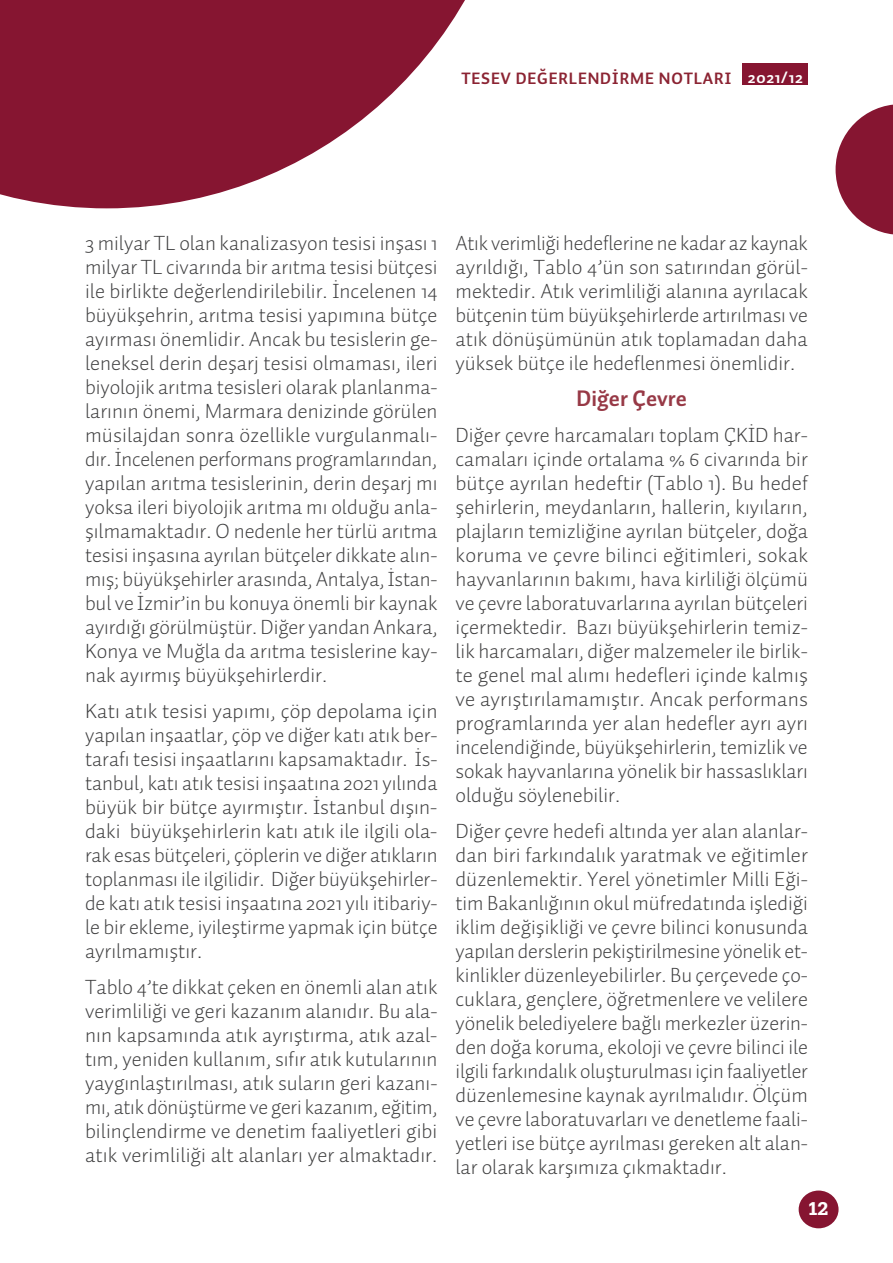
<style>
.page{position:relative;width:893px;height:1263px;background:#fff}
.page>*{position:absolute;margin:0;border:0;box-sizing:border-box;transform-origin:0 0}
._2020_FES_Normal_TR{font:700 22.5px "Auto 2 TR";color:#973946}
._2020_FES_Normal_TR-2{font:300 21px/24px "Auto 2 TR";color:#3e3e3f;text-align:justify}
.Paragraf_Stili_1{font:600 18px "Produkt";color:#fff}
.t1{font:700 16.65px "Auto 2 TR";letter-spacing:.05em;color:#fff}
.t2{font:700 16.5px "Auto 2 TR";letter-spacing:.05em;color:#8b2332}
</style>
<div class="page">
<svg style="left:0;top:0;width:465px;height:208px;fill:#861531"></svg>
<svg style="left:836px;top:104px;width:57px;height:131px"></svg>
<div style="left:743px;top:64px;width:65px;height:21px;background:#861531"></div>
<div style="left:799px;top:1190px;width:39px;height:38px;background:#861531;border-radius:50%"></div>
<p class="t2" style="left:461px;top:68px;width:272px">TESEV DEĞERLENDİRME NOTLARI</p>
<p class="t1" style="left:748px;top:66px;width:56px">2021/12</p>
<p class="_2020_FES_Normal_TR-2" style="left:85px;top:231px;width:354px">3 milyar TL olan kanalizasyon tesisi inşası 1 milyar TL civarında bir arıtma tesisi bütçesi ile birlikte değerlendirilebilir. İncelenen 14 büyükşehrin, arıtma tesisi yapımına bütçe ayırması önemlidir. Ancak bu tesislerin ge&shy;leneksel derin deşarj tesisi olmaması, ileri biyolojik arıtma tesisleri olarak planlanma&shy;larının önemi, Marmara denizinde görülen müsilajdan sonra özellikle vurgulanmalı&shy;dır. İncelenen performans programlarından, yapılan arıtma tesislerinin, derin deşarj mı yoksa ileri biyolojik arıtma mı olduğu anla&shy;şılmamaktadır. O nedenle her türlü arıtma tesisi inşasına ayrılan bütçeler dikkate alın&shy;mış; büyükşehirler arasında, Antalya, İstan&shy;bul ve İzmir’in bu konuya önemli bir kaynak ayırdığı görülmüştür. Diğer yandan Ankara, Konya ve Muğla da arıtma tesislerine kay&shy;nak ayırmış büyükşehirlerdir.</p>
<p class="_2020_FES_Normal_TR-2" style="left:85px;top:699px;width:354px">Katı atık tesisi yapımı, çöp depolama için yapılan inşaatlar, çöp ve diğer katı atık ber&shy;tarafı tesisi inşaatlarını kapsamaktadır. İs&shy;tanbul, katı atık tesisi inşaatına 2021 yılında büyük bir bütçe ayırmıştır. İstanbul dışın&shy;daki büyükşehirlerin katı atık ile ilgili ola&shy;rak esas bütçeleri, çöplerin ve diğer atıkların toplanması ile ilgilidir. Diğer büyükşehirler&shy;de katı atık tesisi inşaatına 2021 yılı itibariy&shy;le bir ekleme, iyileştirme yapmak için bütçe ayrılmamıştır.</p>
<p class="_2020_FES_Normal_TR-2" style="left:85px;top:975px;width:354px">Tablo 4’te dikkat çeken en önemli alan atık verimliliği ve geri kazanım alanıdır. Bu ala&shy;nın kapsamında atık ayrıştırma, atık azal&shy;tım, yeniden kullanım, sıfır atık kutularının yaygınlaştırılması, atık suların geri kazanı&shy;mı, atık dönüştürme ve geri kazanım, eğitim, bilinçlendirme ve denetim faaliyetleri gibi atık verimliliği alt alanları yer almaktadır.</p>
<p class="_2020_FES_Normal_TR-2" style="left:455px;top:231px;width:354px">Atık verimliği hedeflerine ne kadar az kaynak ayrıldığı, Tablo 4’ün son satırından görül&shy;mektedir. Atık verimliliği alanına ayrılacak bütçenin tüm büyükşehirlerde artırılması ve atık dönüşümünün atık toplamadan daha yüksek bütçe ile hedeflenmesi önemlidir.</p>
<p class="_2020_FES_Normal_TR" style="left:577px;top:384px;width:112px">Diğer Çevre</p>
<p class="_2020_FES_Normal_TR-2" style="left:455px;top:423px;width:354px">Diğer çevre harcamaları toplam ÇKİD har&shy;camaları içinde ortalama % 6 civarında bir bütçe ayrılan hedeftir (Tablo 1). Bu hedef şehirlerin, meydanların, hallerin, kıyıların, plajların temizliğine ayrılan bütçeler, doğa koruma ve çevre bilinci eğitimleri, sokak hayvanlarının bakımı, hava kirliliği ölçümü ve çevre laboratuvarlarına ayrılan bütçeleri içermektedir. Bazı büyükşehirlerin temiz&shy;lik harcamaları, diğer malzemeler ile birlik&shy;te genel mal alımı hedefleri içinde kalmış ve ayrıştırılamamıştır. Ancak performans programlarında yer alan hedefler ayrı ayrı incelendiğinde, büyükşehirlerin, temizlik ve sokak hayvanlarına yönelik bir hassaslıkları olduğu söylenebilir.</p>
<p class="_2020_FES_Normal_TR-2" style="left:455px;top:819px;width:354px">Diğer çevre hedefi altında yer alan alanlar&shy;dan biri farkındalık yaratmak ve eğitimler düzenlemektir. Yerel yönetimler Milli Eği&shy;tim Bakanlığının okul müfredatında işlediği iklim değişikliği ve çevre bilinci konusunda yapılan derslerin pekiştirilmesine yönelik et&shy;kinlikler düzenleyebilirler. Bu çerçevede ço&shy;cuklara, gençlere, öğretmenlere ve velilere yönelik belediyelere bağlı merkezler üzerin&shy;den doğa koruma, ekoloji ve çevre bilinci ile ilgili farkındalık oluşturulması için faaliyetler düzenlemesine kaynak ayrılmalıdır. Ölçüm ve çevre laboratuvarları ve denetleme faali&shy;yetleri ise bütçe ayrılması gereken alt alan&shy;lar olarak karşımıza çıkmaktadır.</p>
<p class="Paragraf_Stili_1" style="left:809px;top:1196px;width:21px">12</p>
</div>
